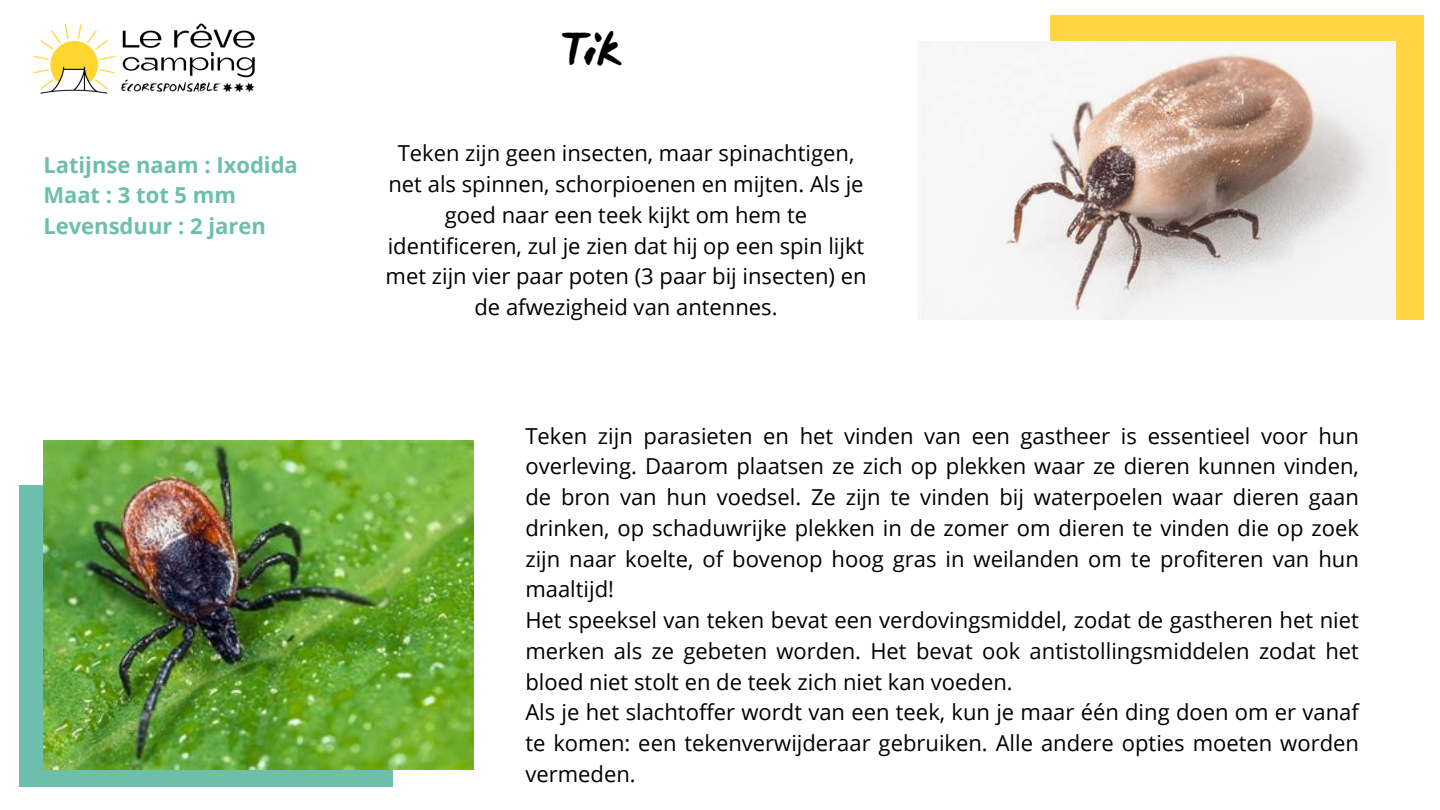
<style>
.page{position:relative;width:1440px;height:810px;background:#fff}
.page>*{position:absolute;margin:0;border:0;box-sizing:border-box;transform-origin:0 0}
.t1{font:700 50px "WC Mano Negra Bta";color:#000}
.t2{font:22px/30.7px "Open Sans";color:#000}
.t3{font:700 22px/30.8px "Open Sans";color:#6dbfac}
</style>
<div class="page">
<div style="left:1050px;top:15px;width:374px;height:305px;background:#ffd545"></div>
<div style="left:19px;top:485px;width:374px;height:302px;background:#6dbfac"></div>
<img style="left:43px;top:440px;width:430px;height:330px">
<img style="left:918px;top:41px;width:477px;height:279px">
<img style="left:33px;top:23px;width:222px;height:71px">
<p class="t3" style="left:43px;top:149px;width:256px">Latijnse naam : Ixodida<br>Maat : 3 tot 5 mm<br>Levensduur : 2 jaren</p>
<h1 class="t1" style="left:561px;top:14px;width:59px">Tik</h1>
<p class="t2" style="left:386px;top:137px;width:483px;text-align:center">Teken zijn geen insecten, maar spinachtigen, net als spinnen, schorpioenen en mijten. Als je goed naar een teek kijkt om hem te identificeren, zul je zien dat hij op een spin lijkt met zijn vier paar poten (3 paar bij insecten) en de afwezigheid van antennes.</p>
<p class="t2" style="left:525px;top:420px;width:835px">Teken zijn parasieten en het vinden van een gastheer is essentieel voor hun overleving. Daarom plaatsen ze zich op plekken waar ze dieren kunnen vinden, de bron van hun voedsel. Ze zijn te vinden bij waterpoelen waar dieren gaan drinken, op schaduwrijke plekken in de zomer om dieren te vinden die op zoek zijn naar koelte, of bovenop hoog gras in weilanden om te profiteren van hun maaltijd!<br>Het speeksel van teken bevat een verdovingsmiddel, zodat de gastheren het niet merken als ze gebeten worden. Het bevat ook antistollingsmiddelen zodat het bloed niet stolt en de teek zich niet kan voeden.<br>Als je het slachtoffer wordt van een teek, kun je maar één ding doen om er vanaf te komen: een tekenverwijderaar gebruiken. Alle andere opties moeten worden vermeden.</p>
</div>
